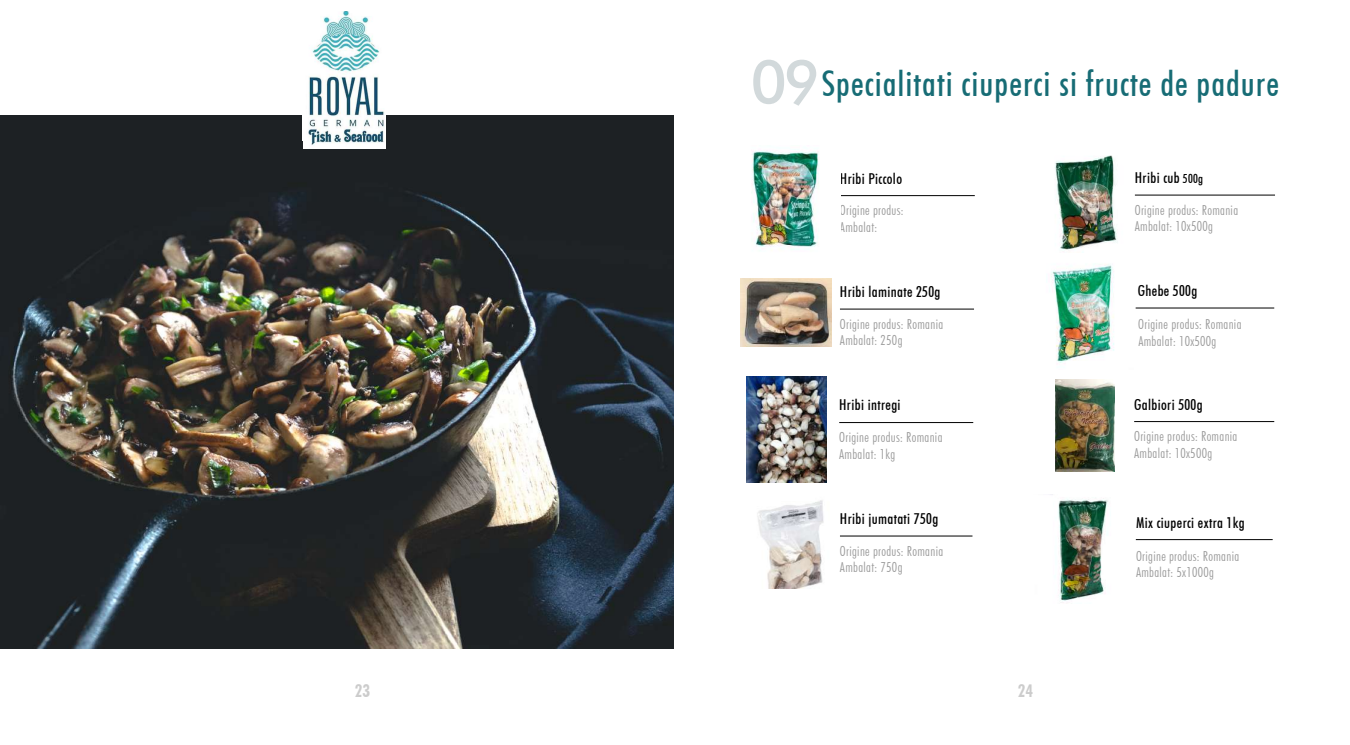
<style>
.page{position:relative;width:1350px;height:745px;background:#fff}
.page>*{position:absolute;margin:0;border:0;box-sizing:border-box;transform-origin:0 0}
.t1{font:500 60px "Futura BT";color:#d2d9db}
.t2{font:500 condensed 35px "Futura BT";letter-spacing:.03em;color:#176c75}
.t3{font:700 condensed 17.5px "Futura BT";color:#ccc}
.t4{font:500 condensed 15px "Futura BT";letter-spacing:.025em;color:#000}
.t5{font:300 condensed 13.75px/16.5px "Futura BT";letter-spacing:.025em;color:#999}
.s1{font-size:12.5px}
</style>
<div class="page">
<img style="left:1050px;top:494px;width:58px;height:107px">
<img style="left:1051px;top:264px;width:91px;height:99px">
<hr style="left:1135px;top:195px;width:140px;height:1px;background:#000">
<hr style="left:840px;top:535px;width:132px;height:1px;background:#000">
<hr style="left:1136px;top:539px;width:137px;height:1px;background:#000">
<hr style="left:1136px;top:307px;width:138px;height:1px;background:#000">
<hr style="left:840px;top:308px;width:134px;height:1px;background:#000">
<hr style="left:1134px;top:421px;width:140px;height:1px;background:#000">
<img style="left:1055px;top:155px;width:62px;height:95px">
<img style="left:741px;top:278px;width:91px;height:68px">
<img style="left:757px;top:500px;width:67px;height:87px">
<img style="left:1055px;top:379px;width:60px;height:92px">
<img style="left:0;top:115px;width:674px;height:532px">
<img style="left:303px;top:12px;width:82px;height:137px">
<hr style="left:840px;top:195px;width:135px;height:1px;background:#000">
<hr style="left:839px;top:422px;width:134px;height:1px;background:#000">
<img style="left:751px;top:151px;width:68px;height:99px">
<img style="left:747px;top:376px;width:79px;height:106px">
<h1 class="t1" style="left:751px;top:45px;width:71px">09</h1>
<h2 class="t2" style="left:822px;top:62px;width:459px">Specialitati ciuperci si fructe de padure</h2>
<p class="t4" style="left:840px;top:169px;width:64px">Hribi Piccolo</p>
<p class="t5" style="left:840px;top:202px;width:65px">Origine produs:<br>Ambalat:</p>
<p class="t4" style="left:840px;top:282px;width:102px">Hribi laminate 250g</p>
<p class="t5" style="left:840px;top:315px;width:105px">Origine produs: Romania<br>Ambalat: 250g</p>
<p class="t4" style="left:839px;top:396px;width:63px">Hribi intregi</p>
<p class="t5" style="left:839px;top:428px;width:105px">Origine produs: Romania<br>Ambalat: 1kg</p>
<p class="t4" style="left:840px;top:509px;width:100px">Hribi jumatati 750g</p>
<p class="t5" style="left:840px;top:542px;width:105px">Origine produs: Romania<br>Ambalat: 750g</p>
<p class="t3" style="left:355px;top:679px;width:17px">23</p>
<p class="t3" style="left:1018px;top:679px;width:17px">24</p>
<p class="t4" style="left:1135px;top:168px;width:70px">Hribi cub <span class="s1">500g</span></p>
<p class="t5" style="left:1135px;top:201px;width:105px">Origine produs: Romania<br>Ambalat: 10x500g</p>
<p class="t4" style="left:1138px;top:281px;width:61px">Ghebe 500g</p>
<p class="t5" style="left:1138px;top:315px;width:105px">Origine produs: Romania<br>Ambalat: 10x500g</p>
<p class="t4" style="left:1134px;top:395px;width:70px">Galbiori 500g</p>
<p class="t5" style="left:1134px;top:427px;width:105px">Origine produs: Romania<br>Ambalat: 10x500g</p>
<p class="t4" style="left:1136px;top:512px;width:110px">Mix ciuperci extra 1kg</p>
<p class="t5" style="left:1136px;top:547px;width:105px">Origine produs: Romania<br>Ambalat: 5x1000g</p>
</div>
